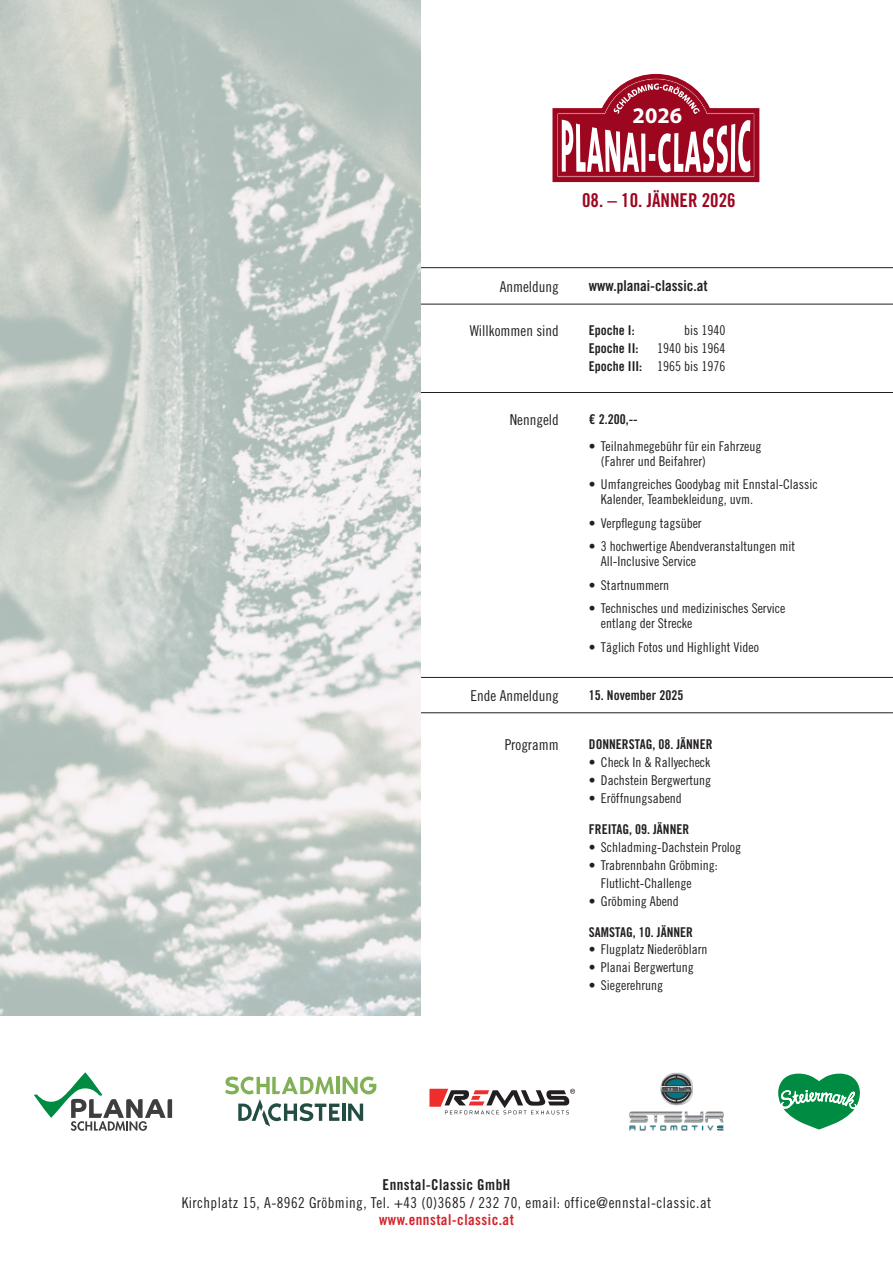
<style>
.page{position:relative;width:893px;height:1263px;background:#fff}
.page>*{position:absolute;margin:0;border:0;box-sizing:border-box;transform-origin:0 0}
.t1{font:700 22.35px "Myriad Pro";color:#fff}
.t2{font:19.05px "Trade Gothic LT Std Bd Cn 20";color:#9d061f}
.t3{font:15px "Trade Gothic LT Std Cn 18";letter-spacing:.03em;color:#231f20}
.t4{font:15px "Trade Gothic LT Std Cn 18";color:#231f20}
.t5{font:15px "Trade Gothic LT Std Bd Cn 20";letter-spacing:.03em;color:#d1232a}
.t6{font:15px "Trade Gothic LT Std Bd Cn 20";color:#231f20}
.t7{font:15px "Trade Gothic LT Std Bd Cn 20";letter-spacing:.03em;color:#231f20}
.t8{font:13.5px/15px "Trade Gothic LT Std Cn 18";color:#231f20}
.t9{font:13.5px "Trade Gothic LT Std Bd Cn 20";color:#231f20}
.s1{font-family:"Trade Gothic LT Std Bd Cn 20"}
</style>
<div class="page">
<img style="left:0;top:0;width:421px;height:1016px">
<svg style="left:778px;top:1073px;width:82px;height:56px"></svg>
<svg style="left:34px;top:1072px;width:138px;height:59px"></svg>
<img style="left:629px;top:1111px;width:95px;height:11px">
<svg style="left:630px;top:1112px;width:93px;height:18px"></svg>
<img style="left:692px;top:1082px;width:1px;height:14px">
<svg style="left:660px;top:1073px;width:32px;height:32px"></svg>
<svg style="left:429px;top:1089px;width:146px;height:25px"></svg>
<hr style="left:421px;top:304px;width:472px;height:1px;background:#231f20">
<hr style="left:421px;top:267px;width:472px;height:1px;background:#231f20">
<hr style="left:421px;top:677px;width:472px;height:1px;background:#231f20">
<hr style="left:421px;top:712px;width:472px;height:1px;background:#231f20">
<hr style="left:421px;top:392px;width:472px;height:1px;background:#231f20">
<svg style="left:225px;top:1076px;width:151px;height:50px"></svg>
<svg style="left:552px;top:74px;width:207px;height:108px"></svg>
<div style="left:631px;top:110px;width:49px;height:18px;background:#9d061f"></div>
<h1 class="t1" style="left:633px;top:103px;width:51px">2026</h1>
<h2 class="t2" style="left:582px;top:189px;width:155px">08. – 10. JÄNNER 2026</h2>
<p class="t4" style="left:500px;top:277px;width:61px">Anmeldung</p>
<p class="t4" style="left:470px;top:322px;width:91px">Willkommen sind</p>
<p class="t4" style="left:510px;top:410px;width:51px">Nenngeld</p>
<p class="t4" style="left:471px;top:686px;width:90px">Ende Anmeldung</p>
<p class="t4" style="left:505px;top:736px;width:56px">Programm</p>
<p class="t6" style="left:589px;top:277px;width:120px">www.planai-classic.at</p>
<p class="t9" style="left:589px;top:322px;width:47px">Epoche I:</p>
<p class="t8" style="left:684px;top:323px;width:43px">bis 1940</p>
<p class="t9" style="left:589px;top:340px;width:51px">Epoche II:</p>
<p class="t8" style="left:589px;top:339px;width:138px;line-height:18px;text-align:right">1940 bis 1964<br><span class="s1">Epoche III:</span> 1965 bis 1976</p>
<p class="t9" style="left:589px;top:411px;width:50px">€ 2.200,--</p>
<p class="t8" style="left:601px;top:438px;width:162px;text-indent:-12px">• Teilnahmegebühr für ein Fahrzeug (Fahrer und Beifahrer)</p>
<p class="t8" style="left:601px;top:477px;width:218px;text-indent:-12px">• Umfangreiches Goodybag mit Ennstal-Classic<br>Kalender, Teambekleidung, uvm.</p>
<p class="t8" style="left:589px;top:515px;width:114px">• Verpflegung tagsüber</p>
<p class="t8" style="left:601px;top:539px;width:196px;text-indent:-12px">• 3 hochwertige Abendveranstaltungen mit<br>All-Inclusive Service</p>
<p class="t8" style="left:589px;top:577px;width:82px">• Startnummern</p>
<p class="t8" style="left:601px;top:601px;width:186px;text-indent:-12px">• Technisches und medizinisches Service entlang der Strecke</p>
<p class="t8" style="left:589px;top:639px;width:171px">• Täglich Fotos und Highlight Video</p>
<p class="t9" style="left:589px;top:687px;width:96px">15. November 2025</p>
<p class="t9" style="left:589px;top:736px;width:125px">DONNERSTAG, 08. JÄNNER</p>
<p class="t8" style="left:589px;top:754px;width:123px"><span class="s1">•</span> Check In &amp; Rallyecheck</p>
<p class="t8" style="left:589px;top:772px;width:124px"><span class="s1">•</span> Dachstein Bergwertung</p>
<p class="t8" style="left:589px;top:790px;width:94px"><span class="s1">•</span> Eröffnungsabend</p>
<p class="t9" style="left:589px;top:821px;width:102px">FREITAG, 09. JÄNNER</p>
<p class="t8" style="left:589px;top:839px;width:154px"><span class="s1">•</span> Schladming-Dachstein Prolog</p>
<p class="t8" style="left:601px;top:856px;width:118px;line-height:18px;text-indent:-12px"><span class="s1">•</span> Trabrennbahn Gröbming:<br>Flutlicht-Challenge</p>
<p class="t8" style="left:589px;top:893px;width:91px"><span class="s1">•</span> Gröbming Abend</p>
<p class="t9" style="left:589px;top:923px;width:105px">SAMSTAG, 10. JÄNNER</p>
<p class="t8" style="left:589px;top:942px;width:120px"><span class="s1">•</span> Flugplatz Niederöblarn</p>
<p class="t8" style="left:589px;top:960px;width:106px"><span class="s1">•</span> Planai Bergwertung</p>
<p class="t8" style="left:589px;top:978px;width:76px"><span class="s1">•</span> Siegerehrung</p>
<p class="t7" style="left:383px;top:1175px;width:129px">Ennstal-Classic GmbH</p>
<p class="t3" style="left:182px;top:1193px;width:531px">Kirchplatz 15, A-8962 Gröbming, Tel. +43 (0)3685 / 232 70, email: office@ennstal-classic.at</p>
<p class="t5" style="left:379px;top:1210px;width:136px">www.ennstal-classic.at</p>
</div>
